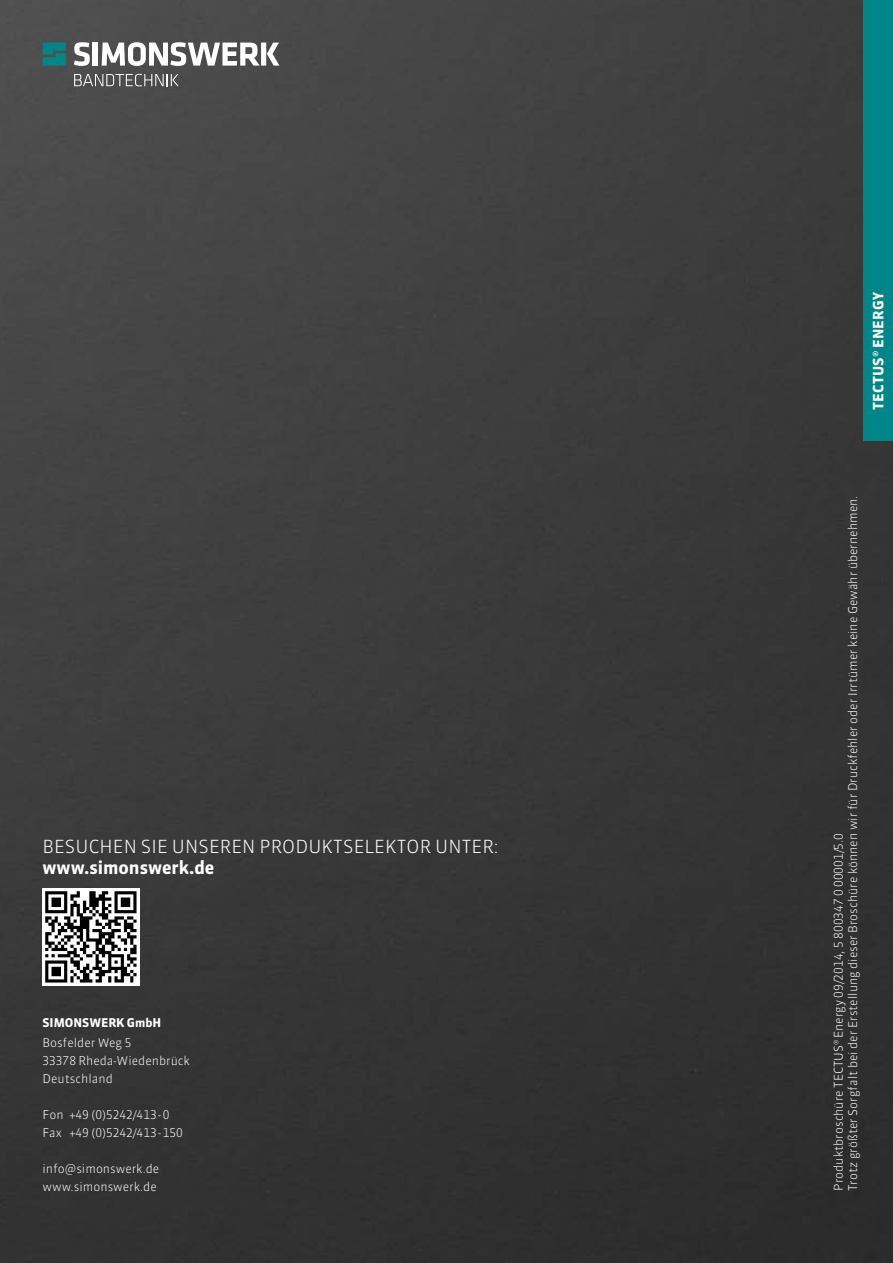
<style>
.page{position:relative;width:893px;height:1263px;background:#fff}
.page>*{position:absolute;margin:0;border:0;box-sizing:border-box;transform-origin:0 0}
.t1{font:300 18px "Simonswerk Sanuk";letter-spacing:.01em;color:#fff}
.t2{font:700 18px "Simonswerk Sanuk";color:#fff}
.t3{font:700 14.25px "Simonswerk Sanuk";letter-spacing:.01em;color:#fff}
.t4{font:300 12px/18px "Simonswerk Sanuk";color:#fff}
.t5{font:700 12px "Simonswerk Sanuk";color:#fff}
</style>
<div class="page">
<img style="left:0;top:0;width:893px;height:1263px">
<div style="left:863px;top:0;width:30px;height:440px;background:#008688"></div>
<img style="left:43px;top:888px;width:97px;height:97px">
<svg style="left:43px;top:43px;width:23px;height:23px"></svg>
<svg style="left:74px;top:43px;width:16px;height:23px"></svg>
<div style="left:93px;top:43px;width:5px;height:23px;background:#fff"></div>
<svg style="left:102px;top:43px;width:177px;height:23px"></svg>
<svg style="left:74px;top:74px;width:105px;height:12px"></svg>
<h1 class="t1" style="left:43px;top:835px;width:457px">BESUCHEN SIE UNSEREN PRODUKTSELEKTOR UNTER:</h1>
<h1 class="t2" style="left:43px;top:856px;width:173px">www.simonswerk.de</h1>
<p class="t5" style="left:43px;top:1015px;width:120px">SIMONSWERK GmbH</p>
<p class="t4" style="left:43px;top:1033px;width:149px">Bosfelder Weg 5<br>33378 Rheda-Wiedenbrück<br>Deutschland</p>
<p class="t4" style="left:43px;top:1105px;width:142px">Fon +49 (0)5242/413-0<br>Fax +49 (0)5242/413-150</p>
<p class="t4" style="left:43px;top:1159px;width:118px">info@simonswerk.de www.simonswerk.de</p>
<p class="t3" style="left:869px;top:410px;width:120px;rotate:-90deg">TECTUS® ENERGY</p>
<p class="t4" style="left:831px;top:1191px;width:696px;line-height:14.4px;rotate:-90deg">Produktbroschüre TECTUS®Energy 09/2014, 5 800347 0 00001/5.0<br>Trotz größter Sorgfalt bei der Erstellung dieser Broschüre können wir für Druckfehler oder Irrtümer keine Gewähr übernehmen.</p>
</div>
